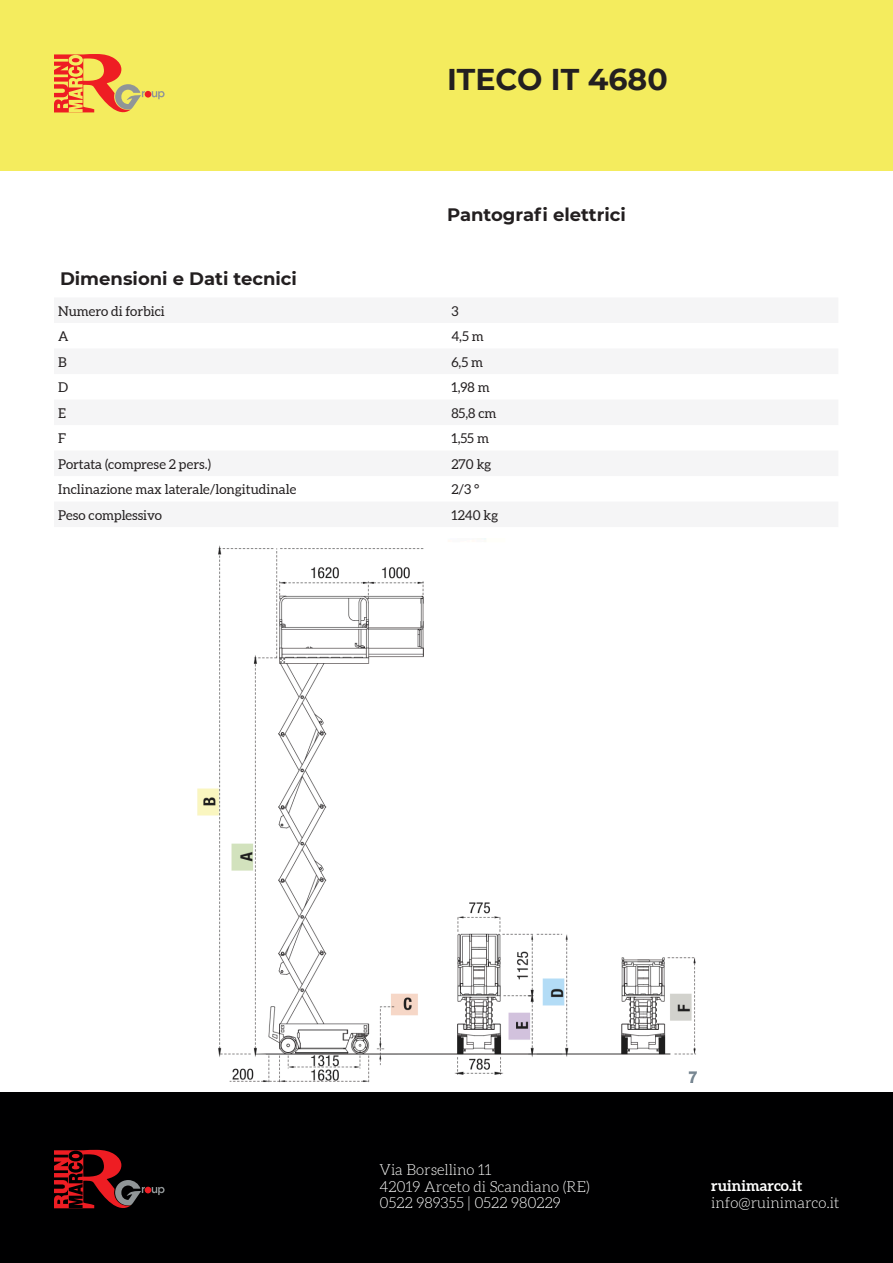
<style>
.page{position:relative;width:893px;height:1263px;background:#fff}
.page>*{position:absolute;margin:0;border:0;box-sizing:border-box;transform-origin:0 0}
.t1{font:700 30px "Montserrat";color:#231f20}
.t2{font:700 18px "Montserrat";color:#231f20}
.t3{font:300 15px/16.5px "Aleo";color:#fff}
.t4{font:700 15px "Aleo";color:#fff}
.t5{font:13.5px "Aleo";color:#231f20}
</style>
<div class="page">
<img style="left:197px;top:538px;width:500px;height:544px">
<div style="left:0;top:0;width:893px;height:170px;background:#f4ec5e"></div>
<div style="left:0;top:1093px;width:893px;height:170px;background:#000001"></div>
<svg style="left:152px;top:91px;width:13px;height:8px"></svg>
<div style="left:145px;top:91px;width:6px;height:7px;background:#ee1d23;border-radius:50%"></div>
<svg style="left:54px;top:54px;width:91px;height:59px"></svg>
<svg style="left:54px;top:1150px;width:111px;height:59px"></svg>
<p class="t1" style="left:447px;top:58px;width:82px">AIRO</p>
<p class="t1" style="left:447px;top:58px;width:222px">ITECO IT 4680</p>
<p class="t2" style="left:447px;top:202px;width:180px">Pantografi elettrici</p>
<p class="t2" style="left:60px;top:266px;width:238px">Dimensioni e Dati tecnici</p>
<p class="t5" style="left:58px;top:303px;width:108px">Numero di forbici</p>
<p class="t5" style="left:451px;top:303px;width:9px">3</p>
<p class="t5" style="left:58px;top:329px;width:12px">A</p>
<p class="t5" style="left:451px;top:329px;width:34px">4,5 m</p>
<p class="t5" style="left:58px;top:354px;width:10px">B</p>
<p class="t5" style="left:451px;top:354px;width:33px">6,5 m</p>
<p class="t5" style="left:58px;top:380px;width:12px">D</p>
<p class="t5" style="left:451px;top:380px;width:40px">1,98 m</p>
<p class="t5" style="left:58px;top:405px;width:9px">E</p>
<p class="t5" style="left:451px;top:405px;width:47px">85,8 cm</p>
<p class="t5" style="left:58px;top:431px;width:9px">F</p>
<p class="t5" style="left:451px;top:431px;width:39px">1,55 m</p>
<p class="t5" style="left:58px;top:456px;width:154px">Portata (comprese 2 pers.)</p>
<p class="t5" style="left:451px;top:456px;width:42px">270 kg</p>
<p class="t5" style="left:58px;top:482px;width:240px">Inclinazione max laterale/longitudinale</p>
<p class="t5" style="left:451px;top:482px;width:30px">2/3 °</p>
<p class="t5" style="left:58px;top:507px;width:105px">Peso complessivo</p>
<p class="t5" style="left:451px;top:507px;width:48px">1240 kg</p>
<p class="t3" style="left:380px;top:1163px;width:212px">Via Borsellino 11<br>42019 Arceto di Scandiano (RE)<br>0522 989355 | 0522 980229</p>
<p class="t4" style="left:711px;top:1176px;width:93px">ruinimarco.it</p>
<p class="t3" style="left:711px;top:1195px;width:130px">info@ruinimarco.it</p>
</div>
